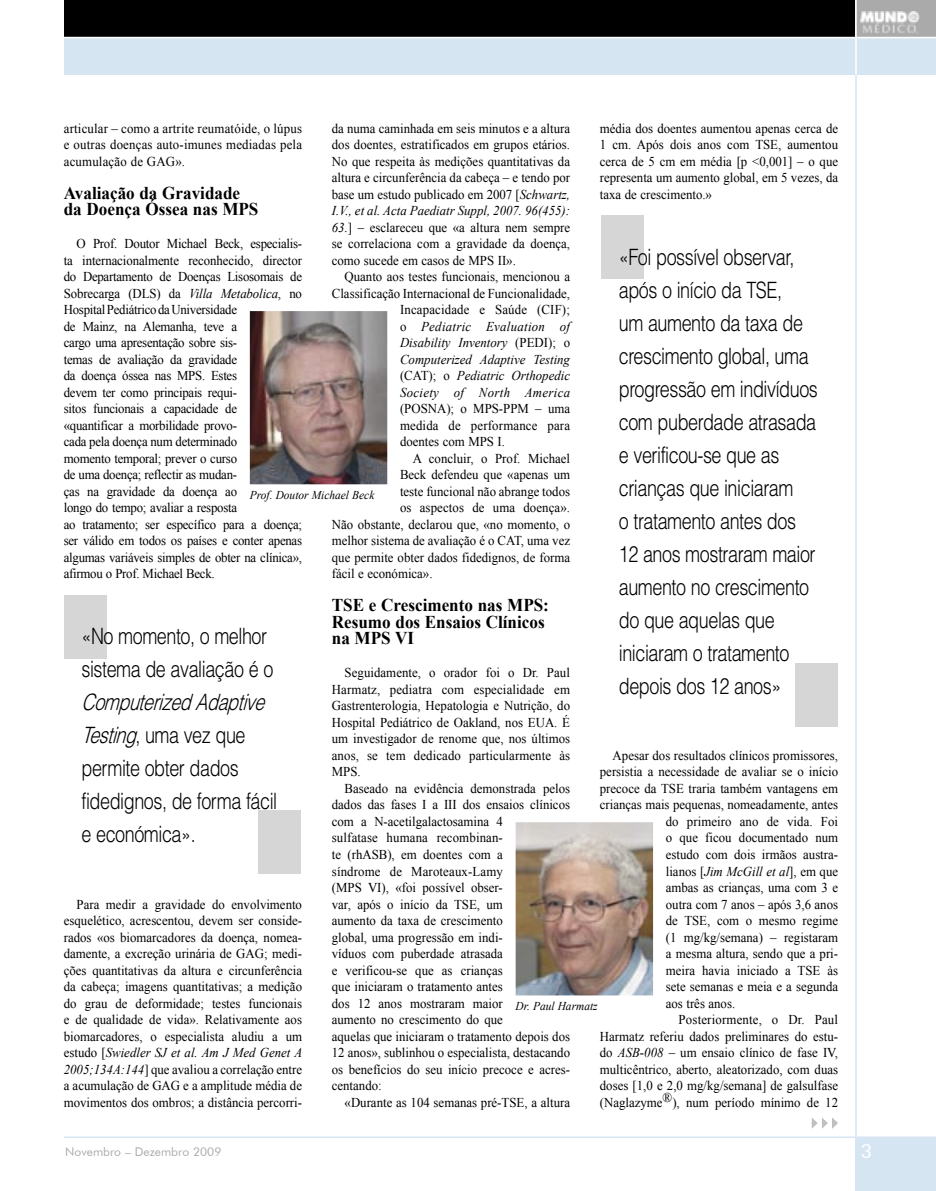
<style>
.page{position:relative;width:936px;height:1191px;background:#fff}
.page>*{position:absolute;margin:0;border:0;box-sizing:border-box;transform-origin:0 0}
.N-destaque{font:300 22.5px/33px "Helvetica";letter-spacing:-.025em;color:#000;scale:.8 1}
.t1{font:19.5px "Futura BT";color:#fff}
.subtit{font:700 18px/16.5px "Times New Roman";color:#000;scale:.95 1}
.N-texto{font:13.5px/16.5px "Times New Roman";color:#000;text-align:justify;scale:.95 1}
.N-texto-2{font:13.5px/16.5px "Times New Roman";letter-spacing:-.02em;color:#000;scale:.95 1}
.N-texto-3{font:italic 13.5px "Times New Roman";color:#000;scale:.95 1}
.N-texto-4{font:italic 13.5px "Times New Roman";letter-spacing:.025em;color:#000;scale:.95 1}
.legenda{font:italic 12px "Times New Roman";color:#000;scale:.95 1}
.t2{font:12px "Futura BT";color:#aaa}
.s1{font-style:italic}
.s2{font-style:normal}
</style>
<div class="page">
<hr style="left:64px;top:1136px;width:871px;height:2px;background:#d6e5f2">
<div style="left:855px;top:1137px;width:80px;height:54px;background:#d6e5f2"></div>
<div style="left:64px;top:0;width:791px;height:75px;background:#d6e5f2"></div>
<div style="left:64px;top:0;width:871px;height:37px;background:#000"></div>
<div style="left:855px;top:0;width:80px;height:75px;background:#d6e5f2"></div>
<div style="left:856px;top:0;width:79px;height:38px;background:#aaa"></div>
<hr style="left:855px;top:0;width:1px;height:75px;background:#fff">
<hr style="left:855px;top:75px;width:1px;height:1070px;background:#d6e5f2">
<hr style="left:59px;top:37px;width:876px;height:1px;background:#fff">
<img style="left:860px;top:12px;width:59px;height:21px">
<img style="left:250px;top:311px;width:137px;height:173px">
<svg style="left:811px;top:1117px;width:27px;height:12px"></svg>
<div style="left:64px;top:595px;width:42px;height:63px;background:#d6d6d6"></div>
<div style="left:258px;top:810px;width:43px;height:64px;background:#d6d6d6"></div>
<img style="left:515px;top:822px;width:138px;height:173px">
<div style="left:601px;top:215px;width:42px;height:64px;background:#d6d6d6"></div>
<div style="left:795px;top:663px;width:43px;height:64px;background:#d6d6d6"></div>
<p class="N-texto" style="left:64px;top:120px;width:252px">articular – como a artrite reumatóide, o lúpus e outras doenças auto-imunes mediadas pela acumulação de GAG».</p>
<p class="subtit" style="left:64px;top:184px;width:187px">Avaliação da Gravidade</p>
<p class="subtit" style="left:64px;top:200px;width:206px">da Doença Óssea nas MPS</p>
<p class="N-texto-2" style="left:64px;top:235px;width:252px;text-indent:13px">O Prof. Doutor Michael Beck, especialis&shy;ta internacionalmente reconhecido, director do Departamento de Doenças Lisosomais de Sobrecarga (DLS) da <span class="s1">Villa Metabolica</span>, no Hospital Pediátrico daUniversidade<br>de Mainz, na Alemanha, teve a<br>cargo uma apresentação sobre sis-<br>temas de avaliação da gravidade<br>da doença óssea nas MPS. Estes<br>devem ter como principais requi-<br>sitos funcionais a capacidade de<br>«quantificar a morbilidade provo-<br>cada pela doença num determinado<br>momento temporal; prever o curso<br>de uma doença; reflectir as mudan-<br>ças na gravidade da doença ao<br>longo do tempo; avaliar a resposta<br>ao tratamento; ser específico para a doença; ser válido em todos os países e conter apenas algumas variáveis simples de obter na clínica», afirmou o Prof. Michael Beck.</p>
<p class="N-texto" style="left:332px;top:120px;width:252px">da numa caminhada em seis minutos e a altura dos doentes, estratificados em grupos etários.<br>No que respeita às medições quantitativas da altura e circunferência da cabeça – e tendo por base um estudo publicado em 2007 [<span class="s1">Schwartz, I.V., et al. Acta Paediatr Suppl, 2007. 96(455):<br>63.</span>] – esclareceu que «a altura nem sempre se correlaciona com a gravidade da doença, como sucede em casos de MPS II».</p>
<p class="N-texto" style="left:344px;top:268px;width:239px">Quanto aos testes funcionais, mencionou a</p>
<p class="N-texto" style="left:332px;top:285px;width:252px">Classificação Internacional de Funcionalidade,</p>
<p class="N-texto" style="left:400px;top:301px;width:180px">Incapacidade e Saúde (CIF);</p>
<p class="N-texto-4" style="left:400px;top:317px;width:180px"><span class="s2">o</span> Pediatric Evaluation of</p>
<p class="N-texto-3" style="left:400px;top:333px;width:180px">Disability Inventory <span class="s2">(PEDI); o</span></p>
<p class="N-texto-3" style="left:400px;top:350px;width:180px">Computerized Adaptive Testing</p>
<p class="N-texto-3" style="left:400px;top:366px;width:180px"><span class="s2">(CAT); o</span> Pediatric Orthopedic</p>
<p class="N-texto-4" style="left:400px;top:383px;width:180px">Society of North America</p>
<p class="N-texto" style="left:400px;top:400px;width:180px">(POSNA); o MPS-PPM – uma</p>
<p class="N-texto" style="left:400px;top:417px;width:180px">medida de performance para</p>
<p class="N-texto" style="left:400px;top:433px;width:112px">doentes com MPS I.</p>
<p class="N-texto" style="left:413px;top:450px;width:167px">A concluir, o Prof. Michael</p>
<p class="N-texto" style="left:400px;top:466px;width:180px">Beck defendeu que «apenas um</p>
<p class="N-texto" style="left:400px;top:483px;width:180px">teste funcional não abrange todos</p>
<p class="N-texto" style="left:400px;top:499px;width:180px">os aspectos de uma doença».</p>
<p class="N-texto" style="left:332px;top:516px;width:252px">Não obstante, declarou que, «no momento, o</p>
<p class="N-texto" style="left:332px;top:532px;width:252px">melhor sistema de avaliação é o CAT, uma vez</p>
<p class="N-texto" style="left:332px;top:549px;width:252px">que permite obter dados fidedignos, de forma</p>
<p class="N-texto" style="left:332px;top:565px;width:108px">fácil e económica».</p>
<p class="subtit" style="left:332px;top:596px;width:230px">TSE e Crescimento nas MPS:<br>Resumo dos Ensaios Clínicos</p>
<p class="subtit" style="left:332px;top:629px;width:88px">na MPS VI</p>
<p class="N-texto" style="left:332px;top:664px;width:252px;text-indent:13px">Seguidamente, o orador foi o Dr. Paul Harmatz, pediatra com especialidade em Gastrenterologia, Hepatologia e Nutrição, do Hospital Pediátrico de Oakland, nos EUA. É um investigador de renome que, nos últimos anos, se tem dedicado particularmente às MPS.</p>
<p class="N-texto" style="left:332px;top:780px;width:252px;text-align:left;text-indent:13px">Baseado na evidência demonstrada pelos dados das fases I a III dos ensaios clínicos com a N-acetilgalactosamina 4<br>sulfatase humana recombinan-<br>te (rhASB), em doentes com a<br>síndrome de Maroteaux-Lamy<br>(MPS VI), «foi possível obser-<br>var, após o início da TSE, um<br>aumento da taxa de crescimento<br>global, uma progressão em indi-<br>víduos com puberdade atrasada<br>e verificou-se que as crianças<br>que iniciaram o tratamento antes<br>dos 12 anos mostraram maior<br>aumento no crescimento do que<br>aquelas que iniciaram o tratamento depois dos<br>12 anos», sublinhou o especialista, destacando os benefícios do seu início precoce e acres&shy;centando:</p>
<p class="N-texto" style="left:344px;top:1093px;width:239px">«Durante as 104 semanas pré-TSE, a altura</p>
<p class="N-texto" style="left:600px;top:120px;width:252px">média dos doentes aumentou apenas cerca de 1 cm. Após dois anos com TSE, aumentou cerca de 5 cm em média [p &lt;0,001] – o que representa um aumento global, em 5 vezes, da taxa de crescimento.»</p>
<p class="N-destaque" style="left:618px;top:240px;width:250px">«Foi possível observar, após o início da TSE,<br>um aumento da taxa de crescimento global, uma progressão em indivíduos com puberdade atrasada e verificou-se que as</p>
<p class="N-destaque" style="left:618px;top:471px;width:220px">crianças que iniciaram</p>
<p class="N-destaque" style="left:618px;top:504px;width:247px">o tratamento antes dos<br>12 anos mostraram maior aumento no crescimento do que aquelas que</p>
<p class="N-destaque" style="left:618px;top:636px;width:215px">iniciaram o tratamento depois dos 12 anos»</p>
<p class="legenda" style="left:250px;top:486px;width:133px">Prof. Doutor Michael Beck</p>
<p class="N-destaque" style="left:81px;top:619px;width:241px">«No momento, o melhor sistema de avaliação é o<br><span class="s1">ComputerizedAdaptive<br>Testing</span>, u m a v e z q u e</p>
<p class="N-destaque" style="left:81px;top:751px;width:198px">permite obter dados</p>
<p class="N-destaque" style="left:81px;top:784px;width:246px">fidedignos, de forma fácil e económica».</p>
<p class="N-texto" style="left:612px;top:747px;width:239px">Apesar dos resultados clínicos promissores,</p>
<p class="N-texto" style="left:600px;top:763px;width:252px">persistia a necessidade de avaliar se o início</p>
<p class="N-texto" style="left:600px;top:780px;width:252px">precoce da TSE traria também vantagens em</p>
<p class="N-texto" style="left:600px;top:796px;width:252px">crianças mais pequenas, nomeadamente, antes</p>
<p class="N-texto" style="left:665px;top:813px;width:183px">do primeiro ano de vida. Foi</p>
<p class="N-texto" style="left:665px;top:829px;width:183px">o que ficou documentado num</p>
<p class="N-texto" style="left:665px;top:846px;width:183px">estudo com dois irmãos austra-</p>
<p class="N-texto" style="left:665px;top:862px;width:183px">lianos [<span class="s1">Jim McGill et al</span>], em que</p>
<p class="N-texto" style="left:665px;top:879px;width:183px">ambas as crianças, uma com 3 e</p>
<p class="N-texto" style="left:665px;top:895px;width:183px">outra com 7 anos – após 3,6 anos</p>
<p class="N-texto" style="left:665px;top:912px;width:183px">de TSE, com o mesmo regime</p>
<p class="N-texto" style="left:665px;top:928px;width:183px">(1 mg/kg/semana) – registaram</p>
<p class="N-texto" style="left:665px;top:945px;width:183px">a mesma altura, sendo que a pri-</p>
<p class="N-texto" style="left:665px;top:961px;width:183px">meira havia iniciado a TSE às</p>
<p class="N-texto" style="left:665px;top:978px;width:183px">sete semanas e meia e a segunda</p>
<p class="N-texto" style="left:665px;top:994px;width:75px">aos três anos.</p>
<p class="N-texto" style="left:600px;top:1011px;width:252px;text-indent:79px">Posteriormente, o Dr. Paul Harmatz referiu dados preliminares do estu&shy;do <span class="s1">ASB-008</span> – um ensaio clínico de fase IV, multicêntrico, aberto, aleatorizado, com duas doses [1,0 e 2,0 mg/kg/semana] de galsulfase (Naglazyme®), num período mínimo de 12</p>
<p class="N-texto" style="left:64px;top:895px;width:252px;text-indent:13px">Para medir a gravidade do envolvimento esquelético, acrescentou, devem ser conside&shy;rados «os biomarcadores da doença, nomea&shy;damente, a excreção urinária de GAG; medi&shy;ções quantitativas da altura e circunferência da cabeça; imagens quantitativas; a medição do grau de deformidade; testes funcionais e de qualidade de vida». Relativamente aos biomarcadores, o especialista aludiu a um estudo [<span class="s1">Swiedler SJ et al. Am J Med Genet A 2005;134A:144</span>] que avaliou a correlação entre a acumulação de GAG e a amplitude média de movimentos dos ombros; a distância percorri-</p>
<p class="legenda" style="left:515px;top:997px;width:88px">Dr. Paul Harmatz</p>
<p class="t2" style="left:65px;top:1144px;width:158px">Novembro – Dezembro 2009</p>
<p class="t1" style="left:860px;top:1139px;width:13px">3</p>
</div>
